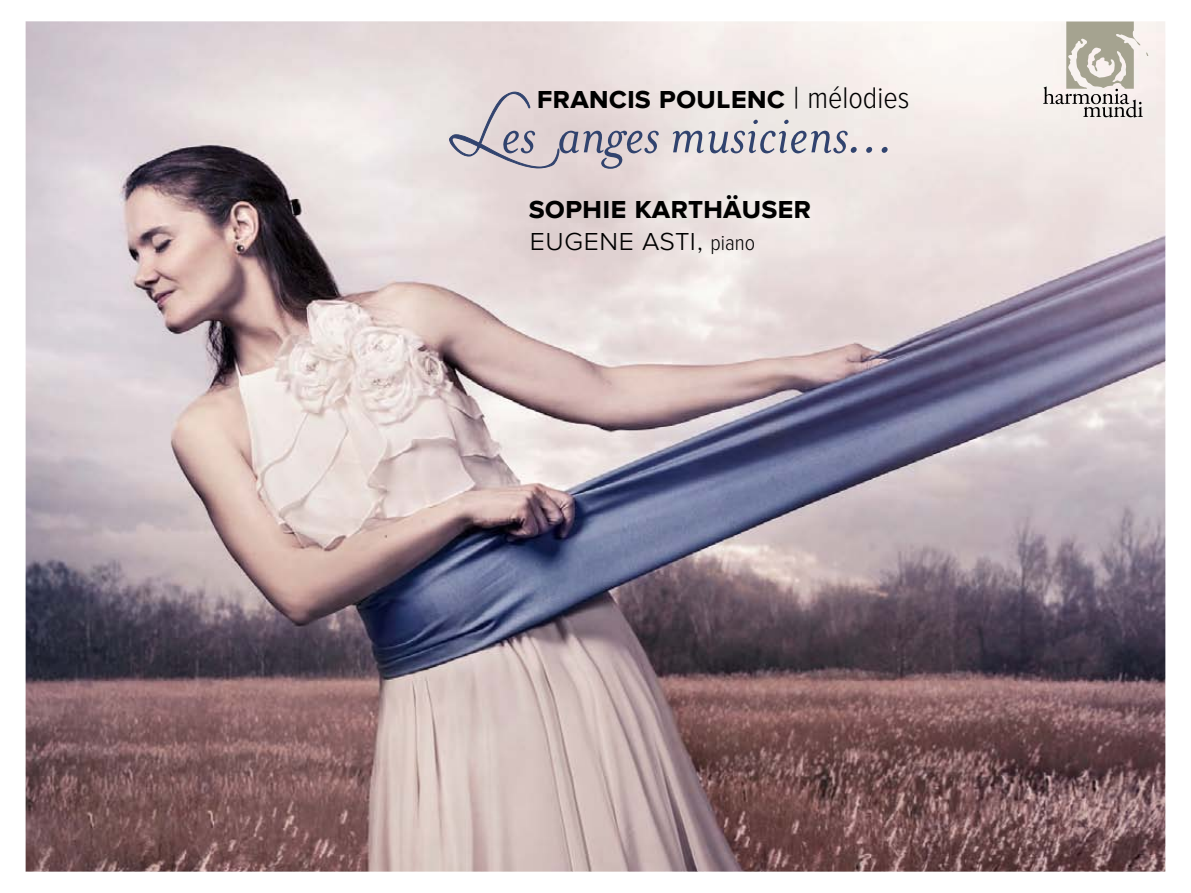
<style>
.page{position:relative;width:1191px;height:893px;background:#fff}
.page>*{position:absolute;margin:0;border:0;box-sizing:border-box;transform-origin:0 0}
.t1{font:italic 61.8px "Mrs Eaves";color:#31436e}
.t2{font:700 30.9px "Proxima Nova";color:#000}
.t3{font:300 30.9px "Proxima Nova";color:#000}
.s1{font-weight:300}
.s2{font-family:"Proxima Nova Cond";font-weight:300}
.s3{font-family:"Scriptina Pro";font-style:normal;font-size:82.5px}
.s4{font-family:"Mrs Eaves Roman";font-weight:400;font-size:26.55px}
.s5{font-family:"Proxima Nova Cond";font-size:22.05px}
</style>
<div class="page">
<img style="left:25px;top:21px;width:1141px;height:851px">
<svg style="left:449px;top:92px;width:110px;height:76px;background:#d9cfd1"></svg>
<p class="t2" style="left:537px;top:84px;width:374px">francis poulenc <span class="s1">|</span> <span class="s2">mélodies</span></p>
<p class="t1" style="left:449px;top:100px;width:446px"><span class="s3">L</span>es anges musiciens...</p>
<p class="t2" style="left:529px;top:194px;width:284px">sophie karthäuser</p>
<p class="t3" style="left:529px;top:226px;width:227px">eugene asti<span class="s4">,</span> <span class="s5">piano</span></p>
</div>
